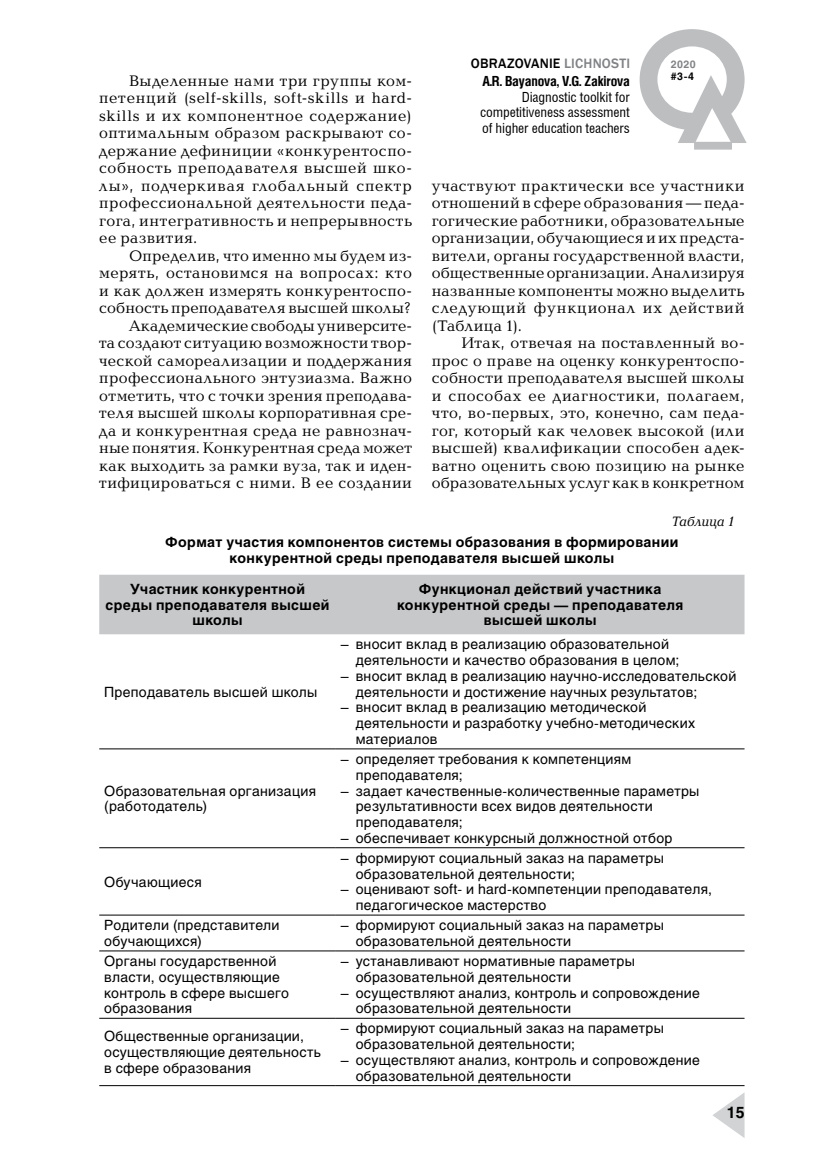
<style>
.page{position:relative;width:819px;height:1166px;background:#fff}
.page>*{position:absolute;margin:0;border:0;box-sizing:border-box;transform-origin:0 0}
.t1{font:15.75px/17.5px "Baltica";letter-spacing:.025em;color:#000;text-align:justify}
.t2{font:700 15.75px "Helios";color:#000}
.t3{font:14px/15.8px "Helios";letter-spacing:.02em;color:#000}
.t4{font:700 14px/15.8px "Helios";letter-spacing:.03em;color:#000;text-align:center}
.t5{font:14px/15.8px "Helios Cond";letter-spacing:-.01em;color:#000;text-align:justify}
.t6{font:700 14px "Helios Cond";letter-spacing:-.01em;color:#000}
.t7{font:500 14px "Franklin Gothic";letter-spacing:.015em;color:#000}
.t8{font:italic 14px "Baltica";letter-spacing:-.01em;color:#000}
.t9{font:700 10.5px "Helios";color:#808285}
.t10{font:700 10.5px "Helios";color:#000}
.s1{color:#808285}
</style>
<div class="page">
<svg style="left:639px;top:29px;width:107px;height:121px"></svg>
<svg style="left:713px;top:1093px;width:31px;height:45px"></svg>
<div style="left:99px;top:575px;width:645px;height:59px;background:#c7c8ca"></div>
<hr style="left:99px;top:748px;width:237px;height:1px;background:#000">
<hr style="left:336px;top:748px;width:408px;height:1px;background:#000">
<hr style="left:99px;top:847px;width:237px;height:1px;background:#000">
<hr style="left:336px;top:847px;width:408px;height:1px;background:#000">
<hr style="left:99px;top:914px;width:237px;height:1px;background:#000">
<hr style="left:336px;top:914px;width:408px;height:1px;background:#000">
<hr style="left:99px;top:950px;width:237px;height:1px;background:#000">
<hr style="left:336px;top:950px;width:408px;height:1px;background:#000">
<hr style="left:99px;top:1018px;width:237px;height:1px;background:#000">
<hr style="left:336px;top:1018px;width:408px;height:1px;background:#000">
<hr style="left:99px;top:1085px;width:237px;height:1px;background:#000">
<hr style="left:336px;top:1085px;width:408px;height:1px;background:#000">
<p class="t1" style="left:99px;top:72px;width:314px;text-indent:30px">Выделенные нами три группы ком&shy;петенций (self-skills, soft-skills и hard&shy;skills и их компонентное содержание) оптимальным образом раскрывают со&shy;держание дефиниции «конкурентоспо&shy;собность преподавателя высшей шко&shy;лы», подчеркивая глобальный спектр профессиональной деятельности педа&shy;гога, интегративность и непрерывность ее развития.</p>
<p class="t1" style="left:99px;top:247px;width:314px;text-align:right">Определив, что именно мы будем из&shy;мерять, остановимся на вопросах: кто и как должен измерять конкурентоспо&shy;собность преподавателя высшей школы?<br>Академические свободы университе-<br>та создают ситуацию возможности твор&shy;ческой самореализации и поддержания профессионального энтузиазма. Важно отметить, что с точки зрения преподава&shy;теля высшей школы корпоративная сре&shy;да и конкурентная среда не равнознач&shy;ные понятия. Конкурентная среда может как выходить за рамки вуза, так и иден&shy;тифицироваться с ними. В ее создании</p>
<p class="t7" style="left:471px;top:55px;width:161px">OBRAZOVANIE <span class="s1">LICHNOSTI</span></p>
<p class="t6" style="left:482px;top:72px;width:149px">A.R. Bayanova, V.G. Zakirova</p>
<p class="t5" style="left:480px;top:88px;width:151px;text-indent:41px">Diagnostic toolkit for competitiveness assessment of higher education teachers</p>
<p class="t9" style="left:671px;top:58px;width:26px">2020</p>
<p class="t10" style="left:671px;top:70px;width:25px">#3-4</p>
<p class="t1" style="left:432px;top:177px;width:314px">участвуют практически все участники отношений в сфере образования—педа&shy;гогические работники, образовательные организации, обучающиеся и их предста&shy;вители, органы государственной власти, общественные организации. Анализируя названные компоненты можно выделить следующий функционал их действий (Таблица 1).</p>
<p class="t1" style="left:432px;top:335px;width:314px;text-indent:30px">Итак, отвечая на поставленный во&shy;прос о праве на оценку конкурентоспо&shy;собности преподавателя высшей школы и способах ее диагностики, полагаем, что, во‑первых, это, конечно, сам педа&shy;гог, который как человек высокой (или высшей) квалификации способен адек&shy;ватно оценить свою позицию на рынке образовательных услуг как в конкретном</p>
<p class="t8" style="left:671px;top:513px;width:64px">Таблица 1</p>
<p class="t4" style="left:165px;top:534px;width:514px">Формат участия компонентов системы образования в формировании конкурентной среды преподавателя высшей школы</p>
<p class="t4" style="left:105px;top:581px;width:225px">Участник конкурентной среды преподавателя высшей школы</p>
<p class="t4" style="left:397px;top:581px;width:288px">Функционал действий участника конкурентной среды — преподавателя высшей школы</p>
<p class="t3" style="left:104px;top:684px;width:215px">Преподаватель высшей школы</p>
<p class="t3" style="left:104px;top:782px;width:213px">Образовательная организация (работодатель)</p>
<p class="t3" style="left:104px;top:873px;width:99px">Обучающиеся</p>
<p class="t3" style="left:356px;top:636px;width:325px;text-indent:-15px">– вносит вклад в реализацию образовательной деятельности и качество образования в целом;</p>
<p class="t3" style="left:355px;top:668px;width:382px;text-indent:-15px">– вносит вклад в реализацию научно-исследовательской деятельности и достижение научных результатов;</p>
<p class="t3" style="left:355px;top:699px;width:341px;text-indent:-15px">– вносит вклад в реализацию методической деятельности и разработку учебно-методических материалов</p>
<p class="t3" style="left:355px;top:751px;width:277px;text-indent:-15px">– определяет требования к компетенциям преподавателя;</p>
<p class="t3" style="left:355px;top:782px;width:345px;text-indent:-15px">– задает качественные-количественные параметры результативности всех видов деятельности преподавателя;</p>
<p class="t3" style="left:341px;top:830px;width:333px">– обеспечивает конкурсный должностной отбор</p>
<p class="t3" style="left:355px;top:850px;width:309px;text-indent:-15px">– формируют социальный заказ на параметры образовательной деятельности;</p>
<p class="t3" style="left:355px;top:881px;width:358px;text-indent:-15px">– оценивают soft- и hard-компетенции преподавателя, педагогическое мастерство</p>
<p class="t3" style="left:104px;top:917px;width:177px">Родители (представители обучающихся)</p>
<p class="t3" style="left:355px;top:917px;width:309px;text-indent:-15px">– формируют социальный заказ на параметры образовательной деятельности</p>
<p class="t3" style="left:104px;top:953px;width:186px">Органы государственной власти, осуществляющие контроль в сфере высшего образования</p>
<p class="t3" style="left:355px;top:953px;width:281px;text-indent:-15px">– устанавливают нормативные параметры образовательной деятельности</p>
<p class="t3" style="left:355px;top:984px;width:346px;text-indent:-15px">– осуществляют анализ, контроль и сопровождение образовательной деятельности</p>
<p class="t3" style="left:104px;top:1028px;width:218px">Общественные организации, осуществляющие деятельность в сфере образования</p>
<p class="t3" style="left:355px;top:1020px;width:309px;text-indent:-15px">– формируют социальный заказ на параметры образовательной деятельности;</p>
<p class="t3" style="left:355px;top:1052px;width:346px;text-indent:-15px">– осуществляют анализ, контроль и сопровождение образовательной деятельности</p>
<p class="t2" style="left:726px;top:1103px;width:19px">15</p>
</div>
